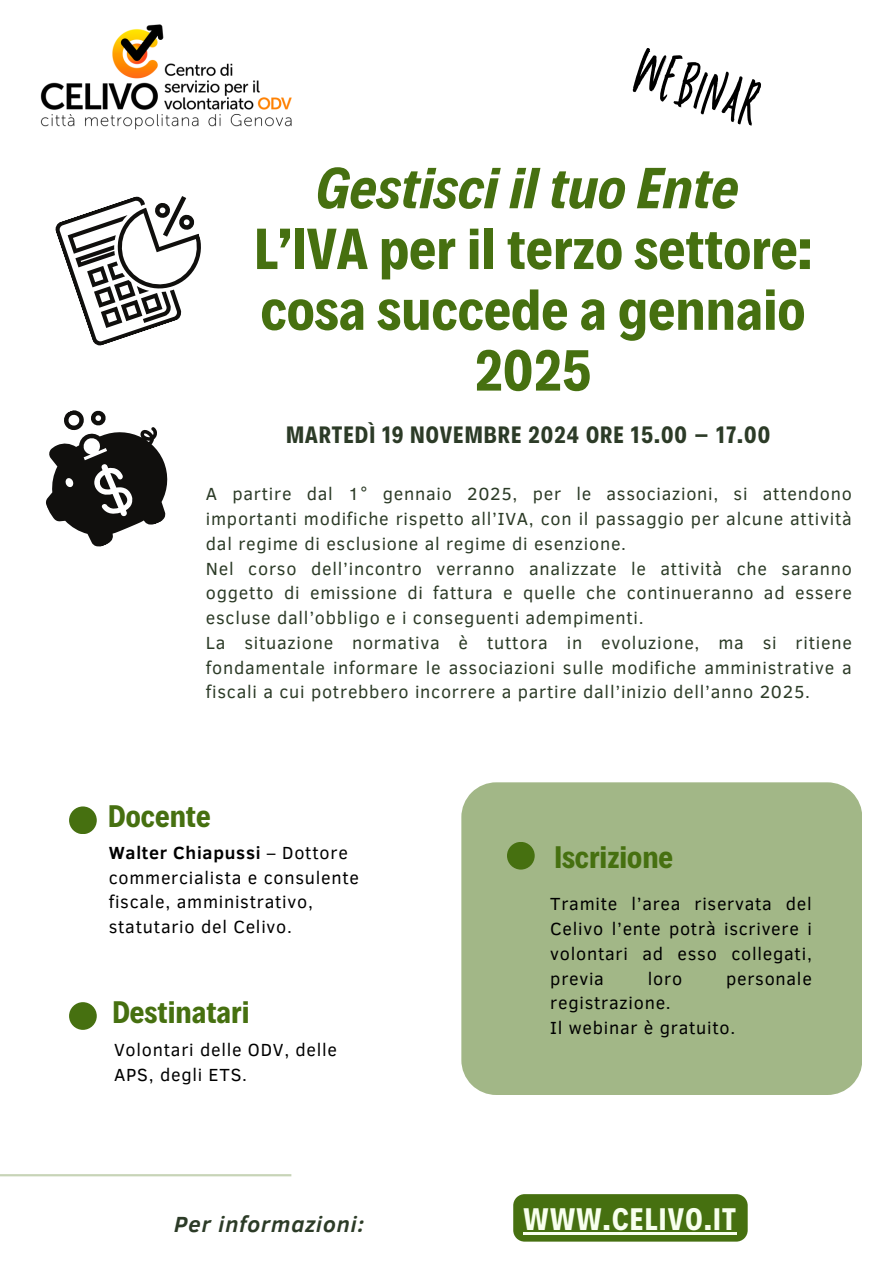
<style>
.page{position:relative;width:894px;height:1264px;background:#fff}
.page>*{position:absolute;margin:0;border:0;box-sizing:border-box;transform-origin:0 0}
.t1{font:60px "TC Chaddlewood Regular";color:#000}
.t2{font:700 58.5px/60.8px "Decalotype";color:#467010;text-align:center}
.t3{font:700 31.5px "Decalotype";color:#467010}
.t4{font:700 31.5px "Decalotype";letter-spacing:.04em;color:#f8ffee}
.t5{font:700 24px "Decalotype";letter-spacing:.04em;color:#2c3b27}
.t6{font:italic 700 22.5px "Clear Sans";letter-spacing:.04em;color:#2c3b27}
.t7{font:18px/24.8px "Clear Sans";letter-spacing:.04em;color:#2c3b27;text-align:justify}
.t8{font:18px/24.8px "Clear Sans";letter-spacing:.04em;color:#000}
.s1{font-style:italic}
.s2{font-weight:700}
</style>
<div class="page">
<hr style="left:0;top:1174px;width:291px;height:2px;background:#467010">
<div style="left:69px;top:1002px;width:28px;height:27px;background:#467010;border-radius:50%"></div>
<div style="left:69px;top:806px;width:28px;height:28px;background:#467010;border-radius:50%"></div>
<div style="left:461px;top:782px;width:400px;height:312px;background:#a2b787"></div>
<div style="left:507px;top:841px;width:27px;height:28px;background:#467010;border-radius:50%"></div>
<svg style="left:46px;top:410px;width:122px;height:137px"></svg>
<img style="left:40px;top:24px;width:252px;height:106px">
<svg style="left:55px;top:196px;width:146px;height:150px"></svg>
<div style="left:513px;top:1194px;width:234px;height:47px;background:#467010"></div>
<hr style="left:523px;top:1231px;width:214px;height:3px;background:#f8ffee">
<p class="t1" style="left:648px;top:34px;width:127px;rotate:17deg">WEBINAR</p>
<p class="t2" style="left:254px;top:154px;width:558px"><span class="s1">Gestisci il tuo Ente<br></span>L’IVA per il terzo settore: cosa succede a gennaio<br>2025</p>
<h4 class="t5" style="left:286px;top:418px;width:485px">MARTEDÌ 19 NOVEMBRE 2024 ORE 15.00 – 17.00</h4>
<p class="t7" style="left:206px;top:480px;width:647px">A partire dal 1° gennaio 2025, per le associazioni, si attendono importanti modifiche rispetto all’IVA, con il passaggio per alcune attività dal regime di esclusione al regime di esenzione.</p>
<h4 class="t7" style="left:206px;top:555px;width:647px">Nel corso dell’incontro verranno analizzate le attività che saranno oggetto di emissione di fattura e quelle che continueranno ad essere escluse dall’obbligo e i conseguenti adempimenti.</h4>
<p class="t7" style="left:206px;top:629px;width:647px">La situazione normativa è tuttora in evoluzione, ma si ritiene fondamentale informare le associazioni sulle modifiche amministrative a fiscali a cui potrebbero incorrere a partire dall’inizio dell’anno 2025.</p>
<p class="t3" style="left:108px;top:795px;width:104px">Docente</p>
<h2 class="t8" style="left:109px;top:839px;width:252px"><span class="s2">Walter Chiapussi</span> – Dottore commercialista e consulente fiscale, amministrativo, statutario del Celivo.</h2>
<h1 class="t3" style="left:112px;top:991px;width:139px">Destinatari</h1>
<p class="t8" style="left:114px;top:1036px;width:224px">Volontari delle ODV, delle<br>APS, degli ETS.</p>
<p class="t3" style="left:554px;top:835px;width:120px">Iscrizione</p>
<p class="t8" style="left:550px;top:890px;width:263px;text-align:justify">Tramite l’area riservata del Celivo l’ente potrà iscrivere i volontari ad esso collegati, previa</p>
<p class="t8" style="left:647px;top:964px;width:36px">loro</p>
<p class="t8" style="left:725px;top:964px;width:87px">personale</p>
<p class="t8" style="left:550px;top:989px;width:122px">registrazione.</p>
<h5 class="t8" style="left:550px;top:1014px;width:186px">Il webinar è gratuito.</h5>
<h4 class="t6" style="left:174px;top:1207px;width:191px">Per informazioni:</h4>
<p class="t4" style="left:523px;top:1197px;width:214px">WWW.CELIVO.IT</p>
</div>
